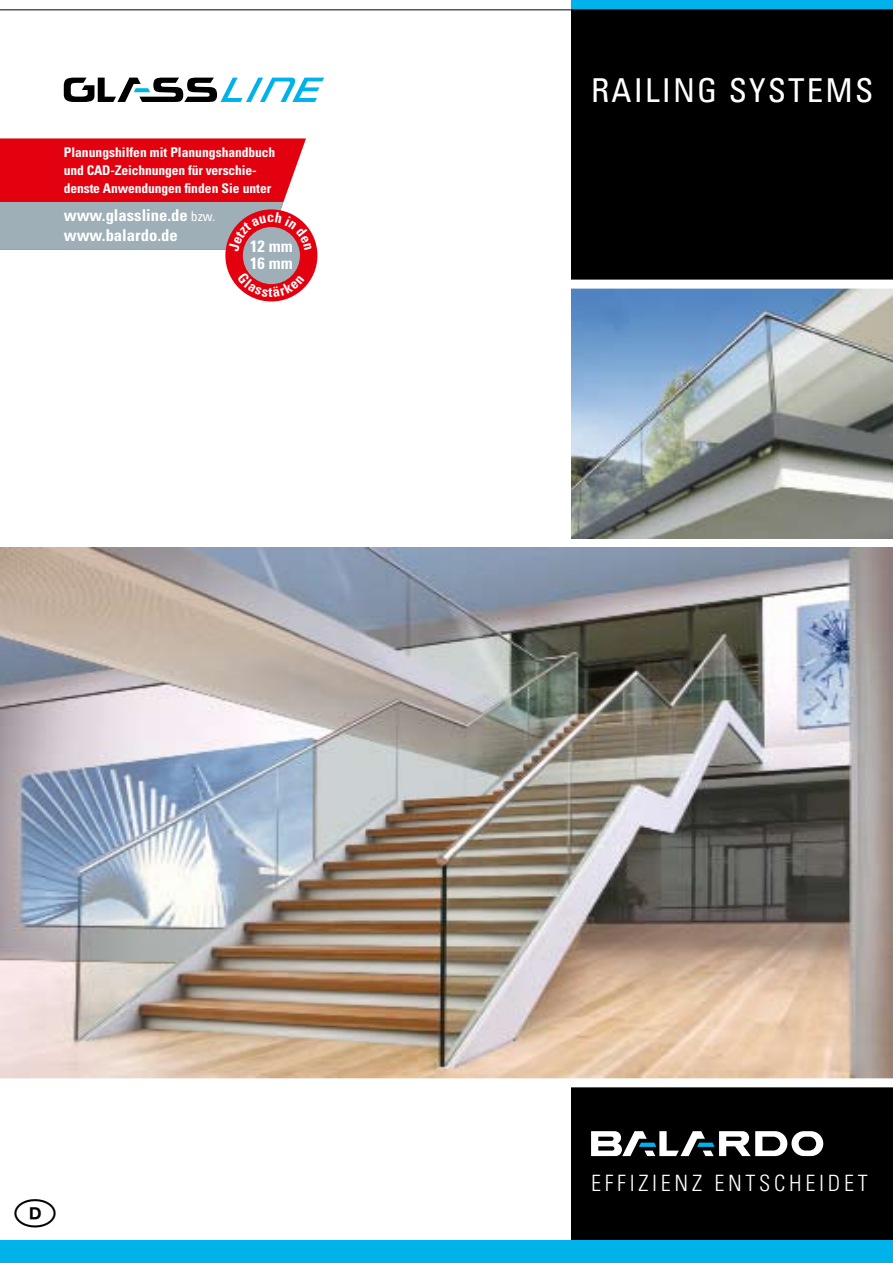
<style>
.page{position:relative;width:893px;height:1263px;background:#fff}
.page>*{position:absolute;margin:0;border:0;box-sizing:border-box;transform-origin:0 0}
.t1{font:42px "National Codes Europe";color:#000}
.t2{font:condensed 32.85px "Univers";letter-spacing:.065em;color:#fff}
.t3{font:300 condensed 22.5px "Univers";letter-spacing:.165em;color:#fff}
.t4{font:700 condensed 16.35px/17.9px "Univers";color:#fff}
.t5{font:700 condensed 14.25px "Univers";color:#fff}
.t6{font:700 condensed 13.35px/17.9px "Univers";letter-spacing:-.01em;color:#fff}
.s1{font-weight:400;font-size:13.35px}
</style>
<div class="page">
<svg style="left:64px;top:78px;width:260px;height:24px"></svg>
<div style="left:571px;top:1086px;width:322px;height:177px;background:#000"></div>
<div style="left:0;top:1240px;width:893px;height:23px;background:#00b2ea"></div>
<img style="left:0;top:548px;width:893px;height:530px">
<div style="left:0;top:1078px;width:893px;height:9px;background:#fff"></div>
<div style="left:571px;top:0;width:322px;height:285px;background:#000"></div>
<div style="left:571px;top:0;width:322px;height:10px;background:#00b2ea"></div>
<hr style="left:0;top:9px;width:893px;height:1px;background:#000">
<svg style="left:591px;top:1131px;width:232px;height:25px"></svg>
<img style="left:571px;top:289px;width:322px;height:249px">
<div style="left:568px;top:280px;width:325px;height:9px;background:#fff"></div>
<div style="left:225px;top:209px;width:92px;height:92px;background:#e3000f;border-radius:50%"></div>
<div style="left:243px;top:227px;width:57px;height:57px;background:#9eafb8;border-radius:50%"></div>
<svg style="left:237px;top:272px;width:68px;height:25px"></svg>
<svg style="left:0;top:138px;width:312px;height:113px;background:#cb4b57"></svg>
<p class="t6" style="left:64px;top:143px;width:213px">Planungshilfen mit Planungshandbuch und CAD-Zeichnungen für verschie&shy;denste Anwendungen finden Sie unter</p>
<p class="t4" style="left:64px;top:205px;width:153px;line-height:19.5px">www.glassline.de <span class="s1">BZW. </span>www.balardo.de</p>
<p class="t5" style="left:267px;top:209px;width:9px">c</p>
<p class="t4" style="left:250px;top:236px;width:44px">12 mm<br>16 mm</p>
<p class="t5" style="left:268px;top:283px;width:6px">t</p>
<h2 class="t2" style="left:591px;top:70px;width:280px">RAILING SYSTEMS</h2>
<h1 class="t1" style="left:14px;top:1188px;width:43px">D</h1>
<h3 class="t3" style="left:591px;top:1169px;width:278px">EFFIZIENZ ENTSCHEIDET</h3>
</div>
